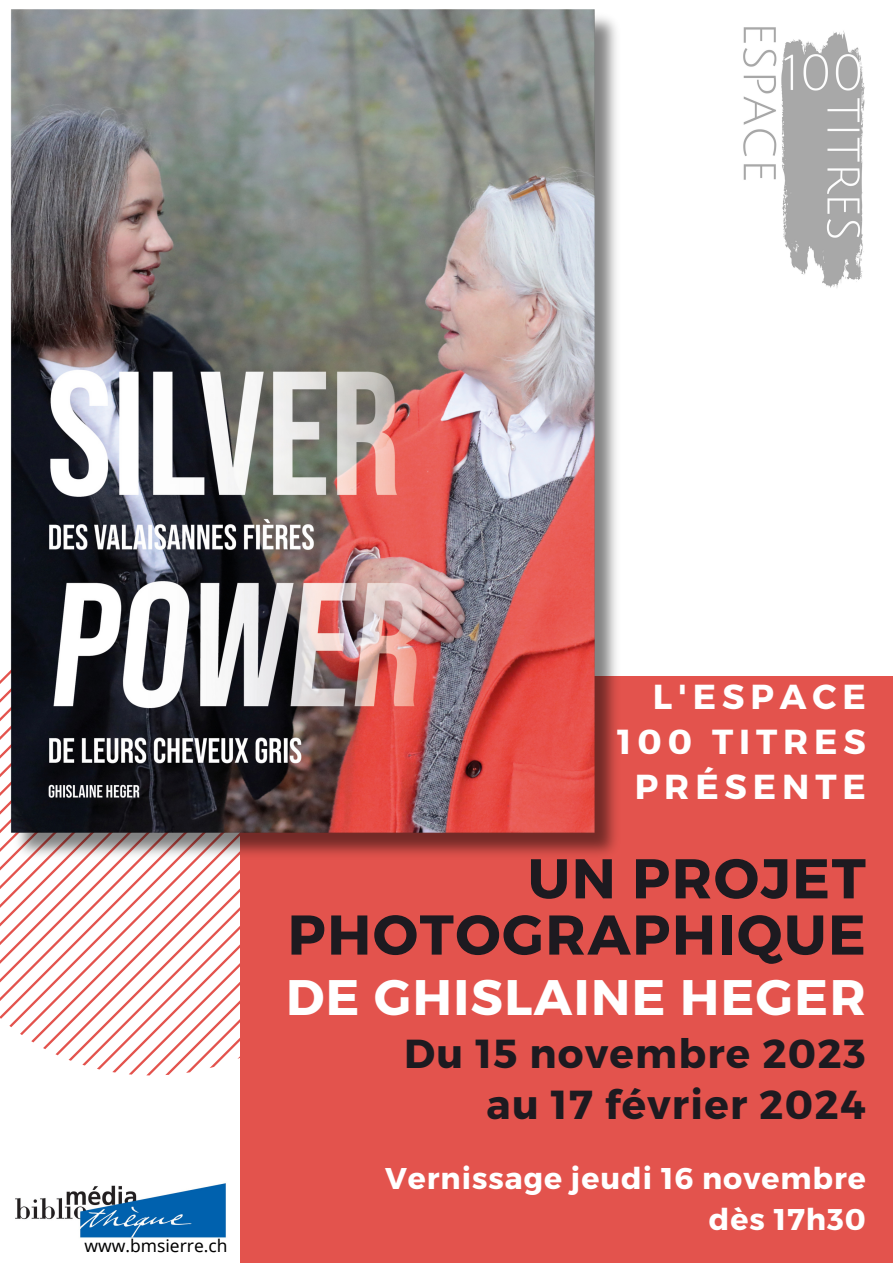
<style>
.page{position:relative;width:893px;height:1264px;background:#fff}
.page>*{position:absolute;margin:0;border:0;box-sizing:border-box;transform-origin:0 0}
.t1{font:700 55.95px/56.2px "Montserrat";letter-spacing:.03em;color:#1d1a20;text-align:right}
.t2{font:700 49.95px "Montserrat";letter-spacing:.03em;color:#fff}
.t3{font:700 40.5px "Montserrat";letter-spacing:.03em;color:#1d1a20}
.t4{font:700 34.65px/44.5px "Montserrat";letter-spacing:.17em;color:#fff;text-align:center}
.t5{font:700 30px "Montserrat";letter-spacing:.03em;color:#fff}
.t6{font:17.4px "Noto Sans";color:#000}
</style>
<div class="page">
<svg style="left:0;top:694px;width:9px;height:324px"></svg>
<svg style="left:31px;top:871px;width:12px;height:171px"></svg>
<svg style="left:43px;top:871px;width:12px;height:178px"></svg>
<svg style="left:55px;top:871px;width:14px;height:184px"></svg>
<svg style="left:69px;top:871px;width:13px;height:189px"></svg>
<svg style="left:82px;top:871px;width:15px;height:194px"></svg>
<svg style="left:97px;top:871px;width:15px;height:198px"></svg>
<svg style="left:112px;top:871px;width:17px;height:201px"></svg>
<svg style="left:129px;top:871px;width:17px;height:203px"></svg>
<svg style="left:146px;top:871px;width:19px;height:204px"></svg>
<svg style="left:165px;top:871px;width:76px;height:204px"></svg>
<svg style="left:186px;top:880px;width:55px;height:192px"></svg>
<div style="left:241px;top:676px;width:651px;height:586px;background:#e3534d"></div>
<img style="left:743px;top:27px;width:122px;height:261px">
<img style="left:15px;top:1183px;width:211px;height:55px">
<img style="left:9px;top:9px;width:608px;height:862px">
<p class="t6" style="left:85px;top:1232px;width:145px">www.bmsierre.ch</p>
<p class="t4" style="left:653px;top:673px;width:214px">L'ESPACE</p>
<p class="t4" style="left:617px;top:717px;width:250px">100 TITRES<br>PRÉSENTE</p>
<p class="t1" style="left:287px;top:847px;width:579px">UN PROJET<br>PHOTOGRAPHIQUE</p>
<p class="t2" style="left:286px;top:965px;width:581px">DE GHISLAINE HEGER</p>
<p class="t3" style="left:404px;top:1026px;width:463px">Du 15 novembre 2023</p>
<p class="t3" style="left:486px;top:1078px;width:381px">au 17 février 2024</p>
<p class="t5" style="left:385px;top:1159px;width:482px">Vernissage jeudi 16 novembre</p>
<p class="t5" style="left:708px;top:1199px;width:158px">dès 17h30</p>
</div>
